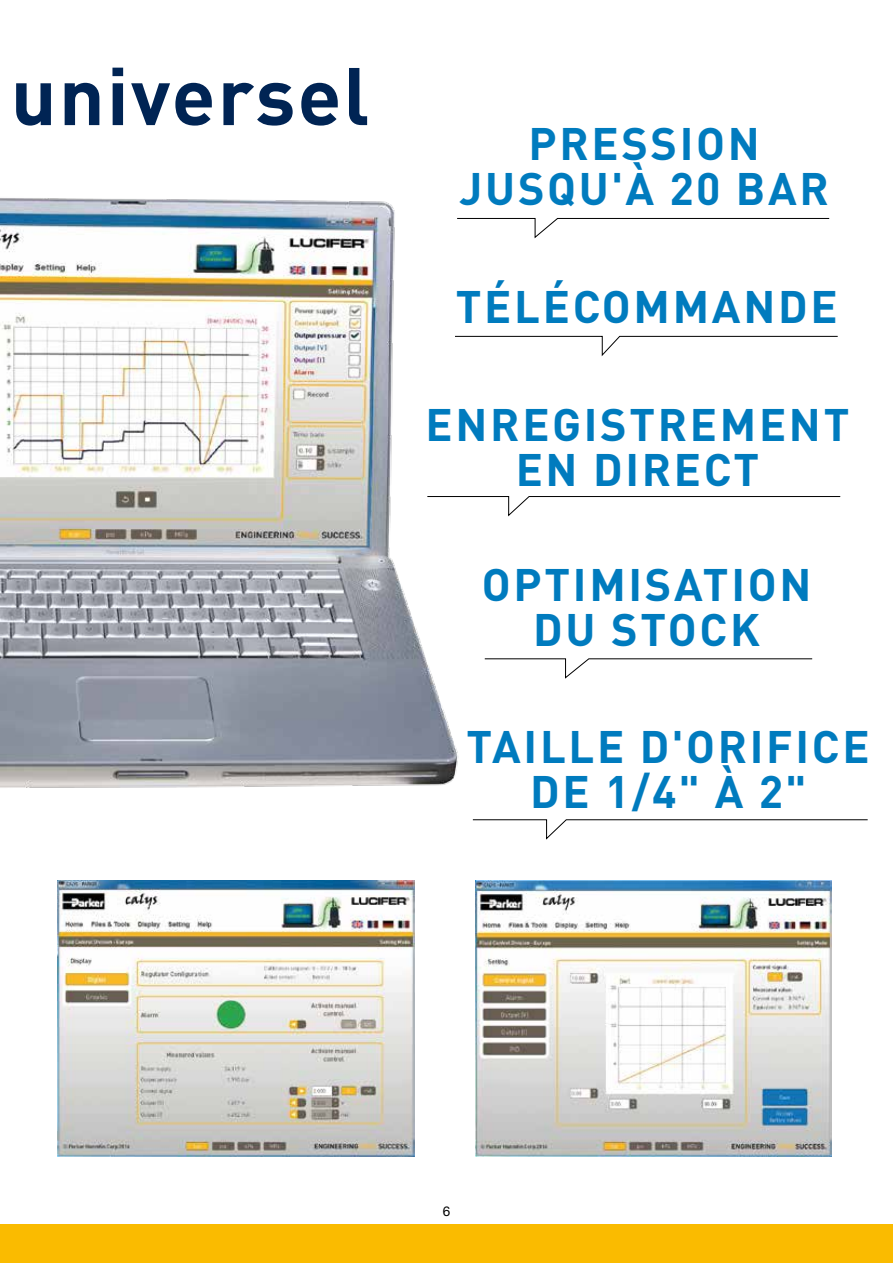
<style>
.page{position:relative;width:893px;height:1263px;background:#fff}
.page>*{position:absolute;margin:0;border:0;box-sizing:border-box;transform-origin:0 0}
.t1{font:700 80.25px "DINOT";letter-spacing:.025em;color:#002454}
.t2{font:700 45px/45px "DINOT";letter-spacing:.06em;color:#007bbe;text-align:center}
.t3{font:13.5px "Helvetica Neue LT Std";color:#000}
</style>
<div class="page">
<div style="left:0;top:1225px;width:893px;height:38px;background:#fabb00"></div>
<img style="left:0;top:198px;width:521px;height:590px">
<svg style="left:454px;top:336px;width:384px;height:21px"></svg>
<svg style="left:427px;top:496px;width:414px;height:21px"></svg>
<svg style="left:484px;top:658px;width:329px;height:21px"></svg>
<svg style="left:472px;top:819px;width:396px;height:21px"></svg>
<svg style="left:456px;top:218px;width:374px;height:21px"></svg>
<img style="left:476px;top:880px;width:356px;height:277px">
<img style="left:57px;top:880px;width:358px;height:277px">
<h1 class="t1" style="left:11px;top:42px;width:360px">universel</h1>
<p class="t2" style="left:460px;top:120px;width:371px">PRESSION<br>JUSQU'À 20 BAR</p>
<p class="t2" style="left:456px;top:282px;width:383px">TÉLÉCOMMANDE</p>
<p class="t2" style="left:426px;top:400px;width:425px">ENREGISTREMENT<br>EN DIRECT</p>
<p class="t2" style="left:482px;top:560px;width:331px">OPTIMISATION<br>DU STOCK</p>
<p class="t2" style="left:466px;top:722px;width:405px">TAILLE D'ORIFICE<br>DE 1/4" À 2"</p>
<p class="t3" style="left:443px;top:1203px;width:9px">6</p>
</div>
